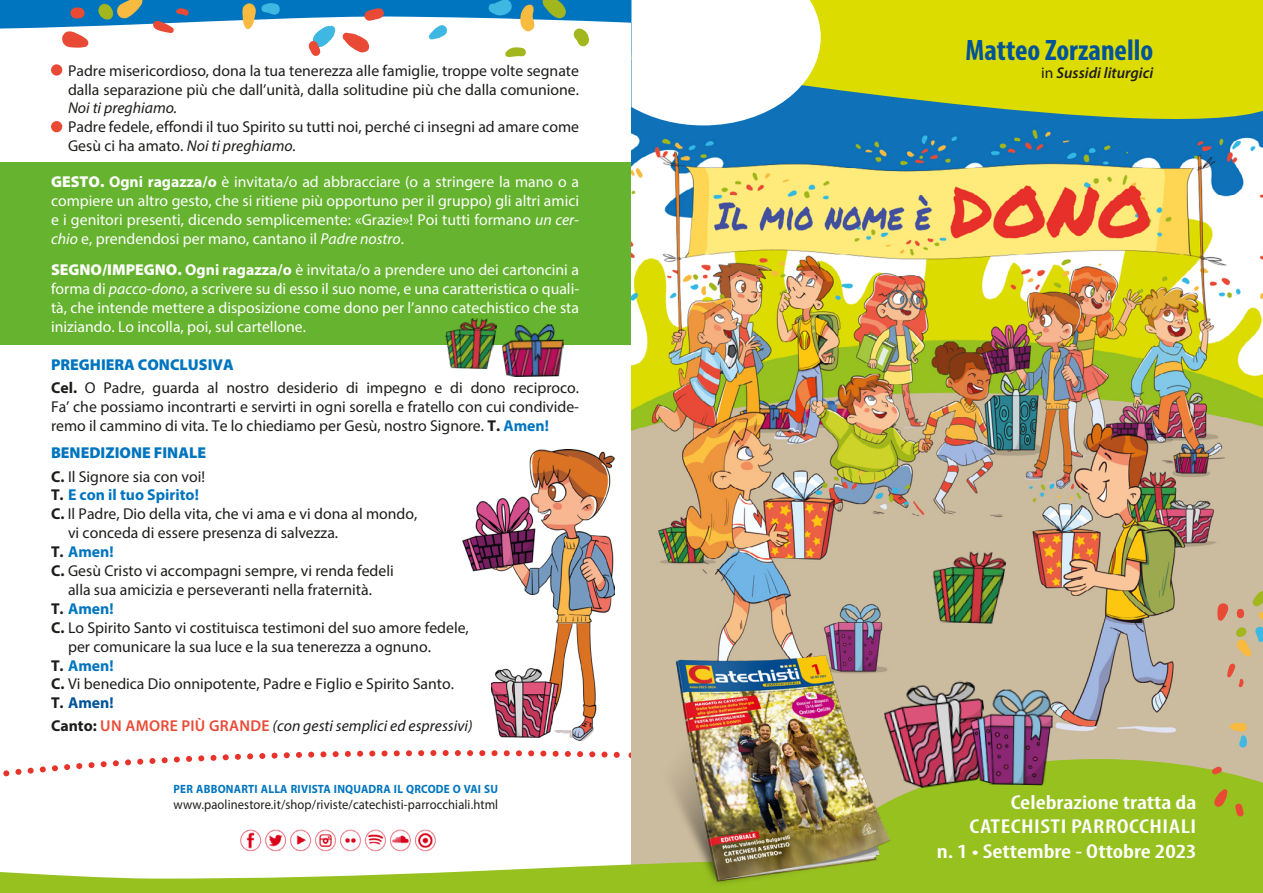
<style>
.page{position:relative;width:1263px;height:893px;background:#fff}
.page>*{position:absolute;margin:0;border:0;box-sizing:border-box;transform-origin:0 0}
.t1{font:700 condensed 29.7px "Myriad Pro";color:#005398}
.t2{font:600 condensed 20.1px/24.2px "Myriad Pro";color:#fff;text-align:right;scale:1.26 1}
.t3{font:15.75px/18.9px "Myriad Pro";color:#1d1d1b}
.t4{font:15.75px/18.9px "Myriad Pro";color:#fff;text-align:justify}
.t5{font:italic 15.75px "Myriad Pro";color:#1d1d1b}
.t6{font:700 15.75px "Myriad Pro";color:#0075bf}
.t7{font:700 15.75px "Myriad Pro";color:#005398}
.t8{font:italic 600 15.45px "Myriad Pro";color:#1d1d1b}
.t9{font:13.5px "Myriad Pro";letter-spacing:.01em;color:#1d1d1b;scale:.93 1}
.t10{font:700 12px "Myriad Pro";letter-spacing:.02em;color:#0075bf;scale:.93 1}
.s1{font-style:italic}
.s2{font-weight:900}
.s3{font-weight:700}
.s4{font-weight:900;color:#0075bf}
.s5{font-weight:700;color:#0075bf}
.s6{color:#1d1d1b}
.s7{font-weight:700;font-style:normal}
.s8{font-weight:600;font-style:normal;color:#e94a36}
.s9{font-weight:400;font-style:normal}
</style>
<div class="page">
<div style="left:0;top:162px;width:631px;height:182px;background:#65b32e"></div>
<div style="left:51px;top:121px;width:11px;height:11px;background:#e94a36;border-radius:50%"></div>
<img style="left:462px;top:450px;width:152px;height:273px">
<img style="left:491px;top:668px;width:67px;height:55px">
<img style="left:632px;top:154px;width:631px;height:569px">
<svg style="left:631px;top:125px;width:632px;height:29px;background:#1b76b6"></svg>
<img style="left:655px;top:639px;width:249px;height:84px">
<img style="left:881px;top:678px;width:112px;height:45px">
<img style="left:969px;top:689px;width:84px;height:34px">
<img style="left:925px;top:550px;width:83px;height:74px">
<img style="left:440px;top:318px;width:58px;height:51px">
<svg style="left:1227px;top:663px;width:17px;height:25px"></svg>
<svg style="left:1217px;top:603px;width:11px;height:18px"></svg>
<img style="left:0;top:723px;width:1263px;height:170px">
<svg style="left:1235px;top:591px;width:28px;height:66px;background:#c5b789"></svg>
<svg style="left:0;top:0;width:1263px;height:125px"></svg>
<img style="left:502px;top:324px;width:62px;height:53px">
<p class="t3" style="left:68px;top:61px;width:513px">Padre misericordioso, dona la tua tenerezza alle famiglie, troppe volte segnate dalla separazione più che dall’unità, dalla solitudine più che dalla comunione.</p>
<p class="t5" style="left:68px;top:98px;width:111px">Noi ti preghiamo.</p>
<p class="t3" style="left:68px;top:117px;width:512px">Padre fedele, effondi il tuo Spirito su tutti noi, perché ci insegni ad amare come<br>Gesù ci ha amato. <span class="s1">Noi ti preghiamo.</span></p>
<p class="t4" style="left:51px;top:172px;width:530px"><span class="s2">GESTO.</span> <span class="s3">Ogni ragazza/o</span> è invitata/o ad abbracciare (o a stringere la mano o a compiere un altro gesto, che si ritiene più opportuno per il gruppo) gli altri amici e i genitori presenti, dicendo semplicemente: «Grazie»! Poi tutti formano <span class="s1">un cer&shy;chio</span> e, prendendosi per mano, cantano il <span class="s1">Padre nostro</span>.</p>
<p class="t4" style="left:51px;top:260px;width:530px"><span class="s2">SEGNO/IMPEGNO.</span> <span class="s3">Ogni ragazza/o</span> è invitata/o a prendere uno dei cartoncini a forma di <span class="s1">pacco-dono</span>, a scrivere su di esso il suo nome, e una caratteristica o quali&shy;tà, che intende mettere a disposizione come dono per l’anno catechistico che sta iniziando. Lo incolla, poi, sul cartellone.</p>
<p class="t3" style="left:51px;top:353px;width:530px;line-height:23.1px"><span class="s4">PREGHIERA CONCLUSIVA<br></span><span class="s3">Cel.</span> O Padre, guarda al nostro desiderio di impegno e di dono reciproco.</p>
<p class="t3" style="left:51px;top:397px;width:530px">Fa’ che possiamo incontrarti e servirti in ogni sorella e fratello con cui condivide&shy;remo il cammino di vita. Te lo chiediamo per Gesù, nostro Signore. <span class="s3">T.</span> <span class="s5">Amen!</span></p>
<p class="t3" style="left:51px;top:441px;width:157px;line-height:23.1px"><span class="s4">BENEDIZIONE FINALE<br></span><span class="s3">C.</span> Il Signore sia con voi!</p>
<p class="t6" style="left:51px;top:485px;width:149px"><span class="s6">T.</span> E con il tuo Spirito!</p>
<p class="t3" style="left:51px;top:504px;width:368px"><span class="s3">C.</span> Il Padre, Dio della vita, che vi ama e vi dona al mondo,</p>
<p class="t3" style="left:68px;top:523px;width:272px">vi conceda di essere presenza di salvezza.</p>
<p class="t6" style="left:51px;top:541px;width:64px"><span class="s6">T.</span> Amen!</p>
<p class="t3" style="left:51px;top:561px;width:344px"><span class="s3">C.</span> Gesù Cristo vi accompagni sempre, vi renda fedeli</p>
<p class="t3" style="left:68px;top:580px;width:305px">alla sua amicizia e perseveranti nella fraternità.</p>
<p class="t6" style="left:51px;top:598px;width:64px"><span class="s6">T.</span> Amen!</p>
<p class="t3" style="left:51px;top:618px;width:419px"><span class="s3">C.</span> Lo Spirito Santo vi costituisca testimoni del suo amore fedele,</p>
<p class="t3" style="left:68px;top:637px;width:364px">per comunicare la sua luce e la sua tenerezza a ognuno.</p>
<p class="t6" style="left:51px;top:655px;width:64px"><span class="s6">T.</span> Amen!</p>
<p class="t3" style="left:51px;top:674px;width:404px"><span class="s3">C.</span> Vi benedica Dio onnipotente, Padre e Figlio e Spirito Santo.</p>
<p class="t7" style="left:51px;top:693px;width:64px"><span class="s6">T.</span> Amen!</p>
<p class="t5" style="left:51px;top:716px;width:423px"><span class="s7">Canto:</span> <span class="s8">UN AMORE PIÙ GRANDE</span> (con gesti semplici ed espressivi)</p>
<p class="t10" style="left:174px;top:781px;width:350px">PER ABBONARTI ALLA RIVISTA INQUADRA IL QRCODE O VAI SU</p>
<p class="t9" style="left:173px;top:796px;width:351px">www.paolinestore.it/shop/riviste/catechisti-parrocchiali.html</p>
<h1 class="t1" style="left:965px;top:31px;width:189px">Matteo Zorzanello</h1>
<p class="t8" style="left:1041px;top:63px;width:114px"><span class="s9">in</span> Sussidi liturgici</p>
<p class="t2" style="left:937px;top:790px;width:208px">Celebrazione tratta da<br>CATECHISTI PARROCCHIALI<br>n. 1 • Settembre - Ottobre 2023</p>
</div>
